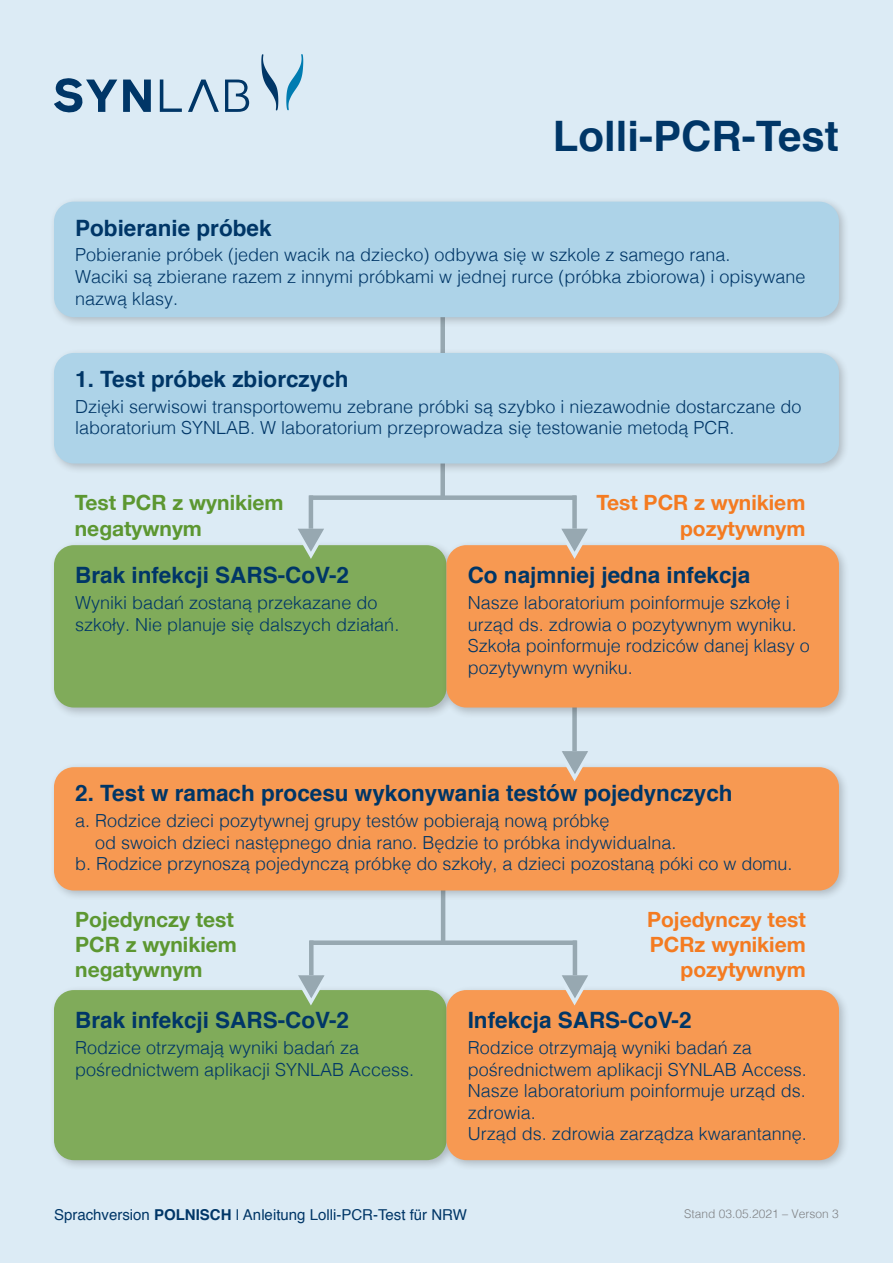
<style>
.page{position:relative;width:893px;height:1263px;background:#dcebf5}
.page>*{position:absolute;margin:0;border:0;box-sizing:border-box;transform-origin:0 0}
.t1{font:700 42px "Helvetica";color:#003667}
.t2{font:700 22.5px "Helvetica";color:#003667}
.t3{font:700 21px/25.2px "Helvetica Neue LT Pro";color:#5c9731}
.t4{font:700 21px/25.2px "Helvetica Neue LT Pro";color:#f47b21;text-align:right}
.t5{font:300 18px/21.6px "Helvetica";color:#003667}
.t6{font:15px "Helvetica";color:#003667}
.t7{font:300 12px "Helvetica";color:#808285}
.s1{font-weight:700}
</style>
<div class="page">
<div style="left:49px;top:540px;width:409px;height:179px;background:#231f20;opacity:.25"></div>
<div style="left:54px;top:545px;width:392px;height:162px;background:#80ab5a;border-radius:20px"></div>
<svg style="left:261px;top:54px;width:17px;height:57px"></svg>
<svg style="left:286px;top:54px;width:17px;height:56px"></svg>
<svg style="left:160px;top:80px;width:22px;height:32px"></svg>
<svg style="left:225px;top:80px;width:24px;height:32px"></svg>
<svg style="left:54px;top:78px;width:63px;height:35px"></svg>
<svg style="left:123px;top:80px;width:28px;height:32px"></svg>
<svg style="left:188px;top:80px;width:31px;height:32px"></svg>
<div style="left:440px;top:312px;width:5px;height:79px;background:#97a8b1"></div>
<div style="left:440px;top:452px;width:5px;height:47px;background:#97a8b1"></div>
<div style="left:309px;top:495px;width:267px;height:5px;background:#97a8b1"></div>
<hr style="left:309px;top:495px;width:4px;height:42px;background:#97a8b1">
<div style="left:572px;top:495px;width:5px;height:42px;background:#97a8b1"></div>
<div style="left:572px;top:685px;width:5px;height:93px;background:#97a8b1"></div>
<div style="left:441px;top:540px;width:409px;height:179px;background:#231f20;opacity:.25"></div>
<div style="left:446px;top:545px;width:393px;height:162px;background:#f79952;border-radius:20px"></div>
<hr style="left:441px;top:883px;width:4px;height:61px;background:#97a8b1">
<div style="left:310px;top:940px;width:267px;height:5px;background:#97a8b1"></div>
<div style="left:309px;top:940px;width:5px;height:64px;background:#97a8b1"></div>
<hr style="left:573px;top:940px;width:4px;height:64px;background:#97a8b1">
<div style="left:49px;top:985px;width:409px;height:186px;background:#231f20;opacity:.25"></div>
<div style="left:54px;top:990px;width:392px;height:170px;background:#80ab5a;border-radius:20px"></div>
<div style="left:441px;top:985px;width:409px;height:186px;background:#231f20;opacity:.25"></div>
<div style="left:446px;top:990px;width:393px;height:170px;background:#f79952;border-radius:20px"></div>
<div style="left:49px;top:762px;width:801px;height:140px;background:#231f20;opacity:.25"></div>
<div style="left:54px;top:767px;width:785px;height:123px;background:#f79952;border-radius:20px"></div>
<div style="left:49px;top:196px;width:801px;height:132px;background:#231f20;opacity:.25"></div>
<div style="left:54px;top:202px;width:785px;height:115px;background:#add3e8;border-radius:20px"></div>
<div style="left:49px;top:348px;width:801px;height:127px;background:#231f20;opacity:.25"></div>
<div style="left:54px;top:353px;width:785px;height:110px;background:#add3e8;border-radius:20px"></div>
<svg style="left:294px;top:528px;width:34px;height:31px"></svg>
<svg style="left:557px;top:528px;width:35px;height:31px"></svg>
<svg style="left:557px;top:750px;width:35px;height:31px"></svg>
<svg style="left:294px;top:974px;width:34px;height:31px"></svg>
<svg style="left:557px;top:974px;width:35px;height:31px"></svg>
<h1 class="t1" style="left:553px;top:102px;width:288px">Lolli-PCR-Test</h1>
<p class="t2" style="left:75px;top:209px;width:198px">Pobieranie próbek</p>
<p class="t5" style="left:75px;top:243px;width:732px">Pobieranie próbek (jeden wacik na dziecko) odbywa się w szkole z samego rana.<br>Waciki są zbierane razem z innymi próbkami w jednej rurce (próbka zbiorowa) i opisywane nazwą klasy.</p>
<p class="t2" style="left:75px;top:361px;width:275px">1. Test próbek zbiorczych</p>
<p class="t5" style="left:75px;top:394px;width:728px">Dzięki serwisowi transportowemu zebrane próbki są szybko i niezawodnie dostarczane do laboratorium SYNLAB. W laboratorium przeprowadza się testowanie metodą PCR.</p>
<p class="t3" style="left:75px;top:490px;width:210px">Test PCR z wynikiem negatywnym</p>
<p class="t4" style="left:597px;top:490px;width:210px">Test PCR z wynikiem pozytywnym</p>
<p class="t2" style="left:75px;top:557px;width:275px">Brak infekcji SARS-CoV-2</p>
<p class="t5" style="left:75px;top:591px;width:326px">Wyniki badań zostaną przekazane do szkoły. Nie planuje się dalszych działań.</p>
<p class="t2" style="left:468px;top:557px;width:284px">Co najmniej jedna infekcja</p>
<p class="t5" style="left:468px;top:591px;width:344px">Nasze laboratorium poinformuje szkołę i urząd ds. zdrowia o pozytywnym wyniku.<br>Szkoła poinformuje rodziców danej klasy o pozytywnym wyniku.</p>
<p class="t2" style="left:75px;top:775px;width:659px">2. Test w ramach procesu wykonywania testów pojedynczych</p>
<p class="t5" style="left:75px;top:808px;width:536px">a. Rodzice dzieci pozytywnej grupy testów pobierają nową próbkę</p>
<p class="t5" style="left:95px;top:830px;width:583px">od swoich dzieci następnego dnia rano. Będzie to próbka indywidualna.</p>
<p class="t5" style="left:75px;top:852px;width:719px">b. Rodzice przynoszą pojedynczą próbkę do szkoły, a dzieci pozostaną póki co w domu.</p>
<p class="t3" style="left:75px;top:906px;width:163px">Pojedynczy test<br>PCR z wynikiem negatywnym</p>
<p class="t4" style="left:647px;top:906px;width:160px">Pojedynczy test<br>PCRz wynikiem pozytywnym</p>
<p class="t2" style="left:75px;top:1002px;width:275px">Brak infekcji SARS-CoV-2</p>
<p class="t5" style="left:75px;top:1035px;width:341px">Rodzice otrzymają wyniki badań za pośrednictwem aplikacji SYNLAB Access.</p>
<p class="t2" style="left:468px;top:1002px;width:225px">Infekcja SARS-CoV-2</p>
<p class="t5" style="left:468px;top:1035px;width:341px">Rodzice otrzymają wyniki badań za pośrednictwem aplikacji SYNLAB Access.<br>Nasze laboratorium poinformuje urząd ds. zdrowia.<br>Urząd ds. zdrowia zarządza kwarantannę.</p>
<p class="t6" style="left:54px;top:1203px;width:414px">Sprachversion <span class="s1">POLNISCH</span> | Anleitung Lolli-PCR-Test für NRW</p>
<p class="t7" style="left:684px;top:1203px;width:156px">Stand 03.05.2021 – Verson 3</p>
</div>
